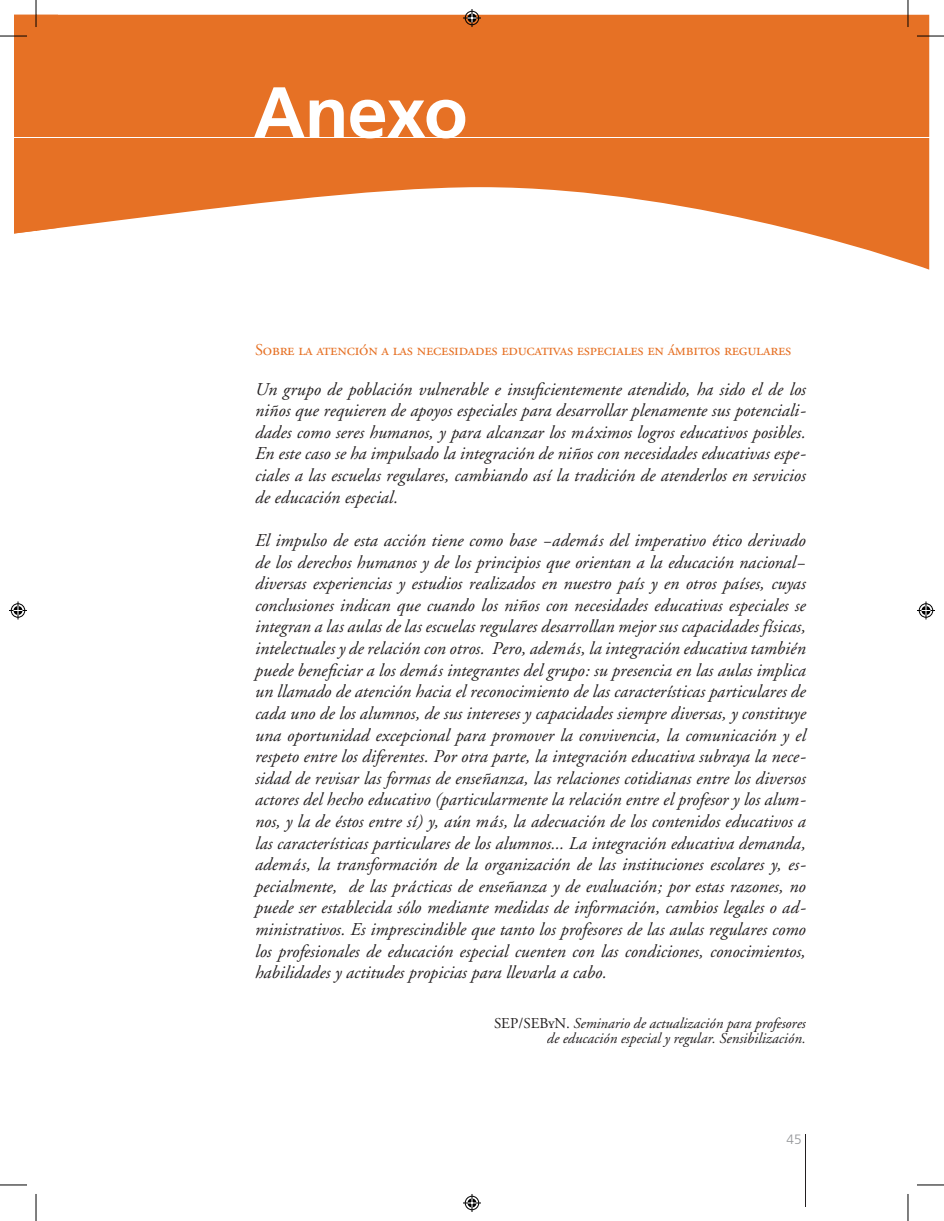
<style>
.page{position:relative;width:944px;height:1221px;background:#fff}
.page>*{position:absolute;margin:0;border:0;box-sizing:border-box;transform-origin:0 0}
.t1{font:700 72px "Frutiger";letter-spacing:-.02em;color:#fff}
.t2{font:italic 18px/21.6px "Adobe Garamond";color:#231f20;text-align:justify}
.t3{font:16.5px "Adobe Garamond Regular SC";letter-spacing:-.015em;color:#e67125}
.t4{font:italic 15px/15px "Adobe Garamond";color:#231f20;text-align:right}
.t5{font:300 13.5px "Frutiger";color:#939598}
.s1{font-family:"Adobe Garamond Regular SC";font-style:normal}
.s2{font-style:normal}
</style>
<div class="page">
<hr style="left:805px;top:1133px;width:1px;height:72px;background:#231f20">
<svg style="left:57px;top:15px;width:872px;height:255px;fill:#e67125"></svg>
<hr style="left:15px;top:137px;width:914px;height:1px;background:#fff">
<svg style="left:0;top:0;width:57px;height:234px"></svg>
<svg style="left:907px;top:0;width:1px;height:27px"></svg>
<svg style="left:917px;top:36px;width:27px;height:1px"></svg>
<svg style="left:36px;top:1194px;width:1px;height:26px"></svg>
<svg style="left:0;top:1184px;width:27px;height:1px"></svg>
<svg style="left:907px;top:1194px;width:1px;height:26px"></svg>
<svg style="left:917px;top:1184px;width:27px;height:1px"></svg>
<svg style="left:463px;top:9px;width:18px;height:18px"></svg>
<svg style="left:463px;top:1194px;width:18px;height:17px"></svg>
<svg style="left:9px;top:601px;width:18px;height:18px"></svg>
<svg style="left:917px;top:601px;width:18px;height:18px"></svg>
<h1 class="t1" style="left:253px;top:70px;width:216px">Anexo</h1>
<p class="t3" style="left:255px;top:341px;width:538px">Sobre la atención a las necesidades educativas especiales en ámbitos regulares</p>
<p class="t2" style="left:255px;top:378px;width:552px">Un grupo de población vulnerable e insuficientemente atendido, ha sido el de los niños que requieren de apoyos especiales para desarrollar plenamente sus potenciali&shy;dades como seres humanos, y para alcanzar los máximos logros educativos posibles.<br>En este caso se ha impulsado la integración de niños con necesidades educativas espe&shy;ciales a las escuelas regulares, cambiando así la tradición de atenderlos en servicios de educación especial.</p>
<p class="t2" style="left:255px;top:530px;width:552px">El impulso de esta acción tiene como base −además del imperativo ético derivado de los derechos humanos y de los principios que orientan a la educación nacional− diversas experiencias y estudios realizados en nuestro país y en otros países, cuyas conclusiones indican que cuando los niños con necesidades educativas especiales se integran a las aulas de las escuelas regulares desarrollan mejor sus capacidades físicas, intelectuales y de relación con otros. Pero, además, la integración educativa también puede beneficiar a los demás integrantes del grupo: su presencia en las aulas implica un llamado de atención hacia el reconocimiento de las características particulares de cada uno de los alumnos, de sus intereses y capacidades siempre diversas, y constituye una oportunidad excepcional para promover la convivencia, la comunicación y el respeto entre los diferentes. Por otra parte, la integración educativa subraya la nece&shy;sidad de revisar las formas de enseñanza, las relaciones cotidianas entre los diversos actores del hecho educativo (particularmente la relación entre el profesor y los alum&shy;nos, y la de éstos entre sí) y, aún más, la adecuación de los contenidos educativos a las características particulares de los alumnos... La integración educativa demanda, además, la transformación de la organización de las instituciones escolares y, es&shy;pecialmente, de las prácticas de enseñanza y de evaluación; por estas razones, no puede ser establecida sólo mediante medidas de información, cambios legales o ad&shy;ministrativos. Es imprescindible que tanto los profesores de las aulas regulares como los profesionales de educación especial cuenten con las condiciones, conocimientos, habilidades y actitudes propicias para llevarla a cabo.</p>
<p class="t4" style="left:494px;top:1015px;width:313px"><span class="s1">SEP/SEByN</span><span class="s2">.</span> Seminario de actualización para profesores de educación especial y regular. Sensibilización.</p>
<p class="t5" style="left:786px;top:1131px;width:17px">45</p>
</div>
